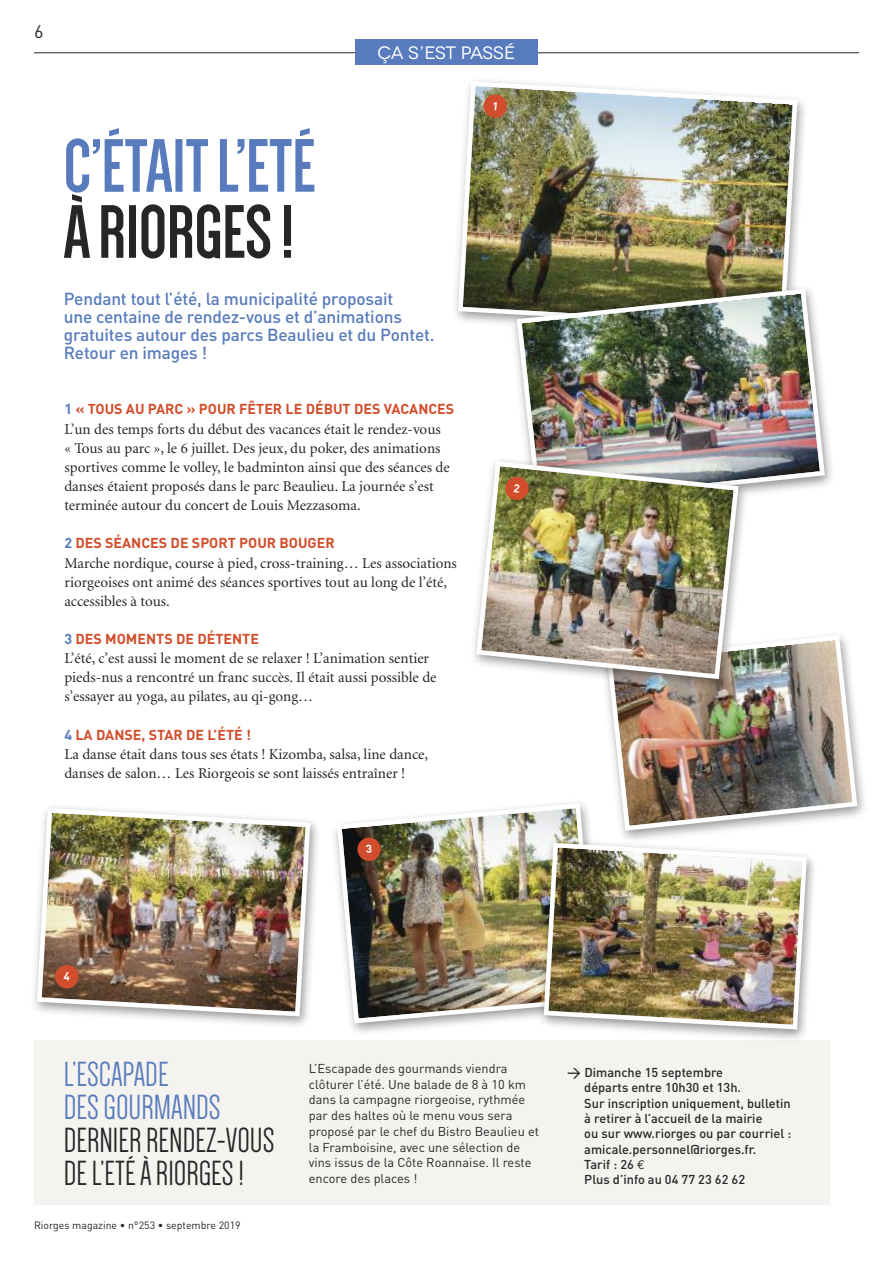
<style>
.page{position:relative;width:893px;height:1263px;background:#fff}
.page>*{position:absolute;margin:0;border:0;box-sizing:border-box;transform-origin:0 0}
.t1{font:700 78px "Dense";color:#577bbc}
.t2{font:700 78px "Dense";color:#272526}
.t3{font:36px/33px "Dense";color:#272526}
.t4{font:36px/33px "Dense";color:#577bbc}
.t5{font:18px "Novecentowide";letter-spacing:-.02em;color:#fff}
.t6{font:18px "DIN";color:#272526}
.t7{font:500 17.25px/18px "DIN";letter-spacing:-.01em;color:#577bbc}
.t8{font:15px/19.2px "Minion";color:#272526}
.t9{font:700 14.25px "DIN";color:#d14d2b}
.t10{font:12.75px/15.8px "DIN";color:#272526}
.t11{font:500 12.75px/15.3px "DIN";color:#272526}
.t12{font:10.5px "DIN Pro";color:#272526}
.s1{color:#577bbc}
.s2{font-size:13.5px}
.s3{font-family:"Euro Mono";font-weight:400}
</style>
<div class="page">
<hr style="left:34px;top:52px;width:825px;height:1px;background:#272526">
<div style="left:355px;top:39px;width:183px;height:26px;background:#577bbc"></div>
<div style="left:34px;top:1040px;width:795px;height:164px;background:#f4f3ef"></div>
<img style="left:456px;top:80px;width:344px;height:244px">
<img style="left:505px;top:277px;width:327px;height:207px">
<img style="left:514px;top:286px;width:313px;height:207px">
<img style="left:607px;top:635px;width:253px;height:197px">
<img style="left:473px;top:450px;width:283px;height:247px">
<img style="left:474px;top:459px;width:267px;height:222px">
<img style="left:353px;top:792px;width:261px;height:241px">
<img style="left:334px;top:801px;width:266px;height:225px">
<div style="left:357px;top:837px;width:24px;height:24px;background:#d14d2b;border-radius:50%"></div>
<img style="left:34px;top:823px;width:284px;height:203px">
<img style="left:35px;top:807px;width:278px;height:212px">
<img style="left:533px;top:832px;width:281px;height:207px">
<img style="left:541px;top:840px;width:268px;height:192px">
<svg style="left:483px;top:94px;width:25px;height:24px"></svg>
<svg style="left:505px;top:476px;width:24px;height:25px"></svg>
<svg style="left:55px;top:964px;width:24px;height:25px"></svg>
<p class="t6" style="left:34px;top:21px;width:11px">6</p>
<p class="t5" style="left:378px;top:42px;width:139px">ÇA S’EST PASSÉ</p>
<h1 class="t1" style="left:64px;top:139px;width:253px">C’ÉTAITL’ETÉ</h1>
<h1 class="t2" style="left:64px;top:205px;width:232px">ÀRIORGES!</h1>
<p class="t7" style="left:64px;top:290px;width:372px">Pendant tout l’été, la municipalité proposait<br>une centaine de rendez-vous et d’animations gratuites autour des parcs Beaulieu et du Pontet.<br>Retour en images !</p>
<p class="t9" style="left:64px;top:401px;width:391px"><span class="s1">1</span> « TOUS AU PARC » POUR FÊTER LE DÉBUT DES VACANCES</p>
<p class="t8" style="left:64px;top:420px;width:387px">L’un des temps forts du début des vacances était le rendez-vous « Tous au parc », le 6 juillet. Des jeux, du poker, des animations sportives comme le volley, le badminton ainsi que des séances de danses étaient proposés dans le parc Beaulieu. La journée s’est terminée autour du concert de Louis Mezzasoma.</p>
<p class="t9" style="left:64px;top:535px;width:272px"><span class="s1">2</span> DES SÉANCES DE SPORT POUR BOUGER</p>
<p class="t8" style="left:64px;top:554px;width:394px">Marche nordique, course à pied, cross-training… Les associations riorgeoises ont animé des séances sportives tout au long de l’été, accessibles à tous.</p>
<p class="t9" style="left:64px;top:631px;width:196px"><span class="s1">3</span> DES MOMENTS DE DÉTENTE</p>
<p class="t8" style="left:64px;top:650px;width:374px">L’été, c’est aussi le moment de se relaxer ! L’animation sentier pieds-nus a rencontré un franc succès. Il était aussi possible de s’essayer au yoga, au pilates, au qi-gong…</p>
<p class="t9" style="left:64px;top:726px;width:188px"><span class="s1">4</span> LA DANSE, STAR DE L’ÉTÉ !</p>
<p class="t8" style="left:64px;top:745px;width:365px">La danse était dans tous ses états ! Kizomba, salsa, line dance, danses de salon… Les Riorgeois se sont laissés entraîner !</p>
<h2 class="t4" style="left:64px;top:1058px;width:159px">L’ESCAPADE<br>DESGOURMANDS</h2>
<h2 class="t3" style="left:64px;top:1124px;width:212px">DERNIERRENDEZ-VOUS<br>DEL’ETÉÀRIORGES!</h2>
<p class="t12" style="left:34px;top:1221px;width:208px">Riorges magazine • n°253 • septembre 2019</p>
<p class="t10" style="left:309px;top:1061px;width:232px">L’Escapade des gourmands viendra clôturer l’été. Une balade de 8 à 10 km dans la campagne riorgeoise, rythmée par des haltes où le menu vous sera proposé par le chef du Bistro Beaulieu et la Framboisine, avec une sélection de vins issus de la Côte Roannaise. Il reste encore des places !</p>
<p class="t11" style="left:584px;top:1065px;width:209px;text-indent:-17px"><span class="s2">&gt;</span> Dimanche 15 septembre<br>départs entre 10h30 et 13h.<br>Sur inscription uniquement, bulletin à retirer à l’accueil de la mairie<br>ou sur www.riorges ou par courriel : amicale.personnel@riorges.fr.<br>Tarif : 26 <span class="s3">€<br></span>Plus d’info au 04 77 23 62 62</p>
</div>
